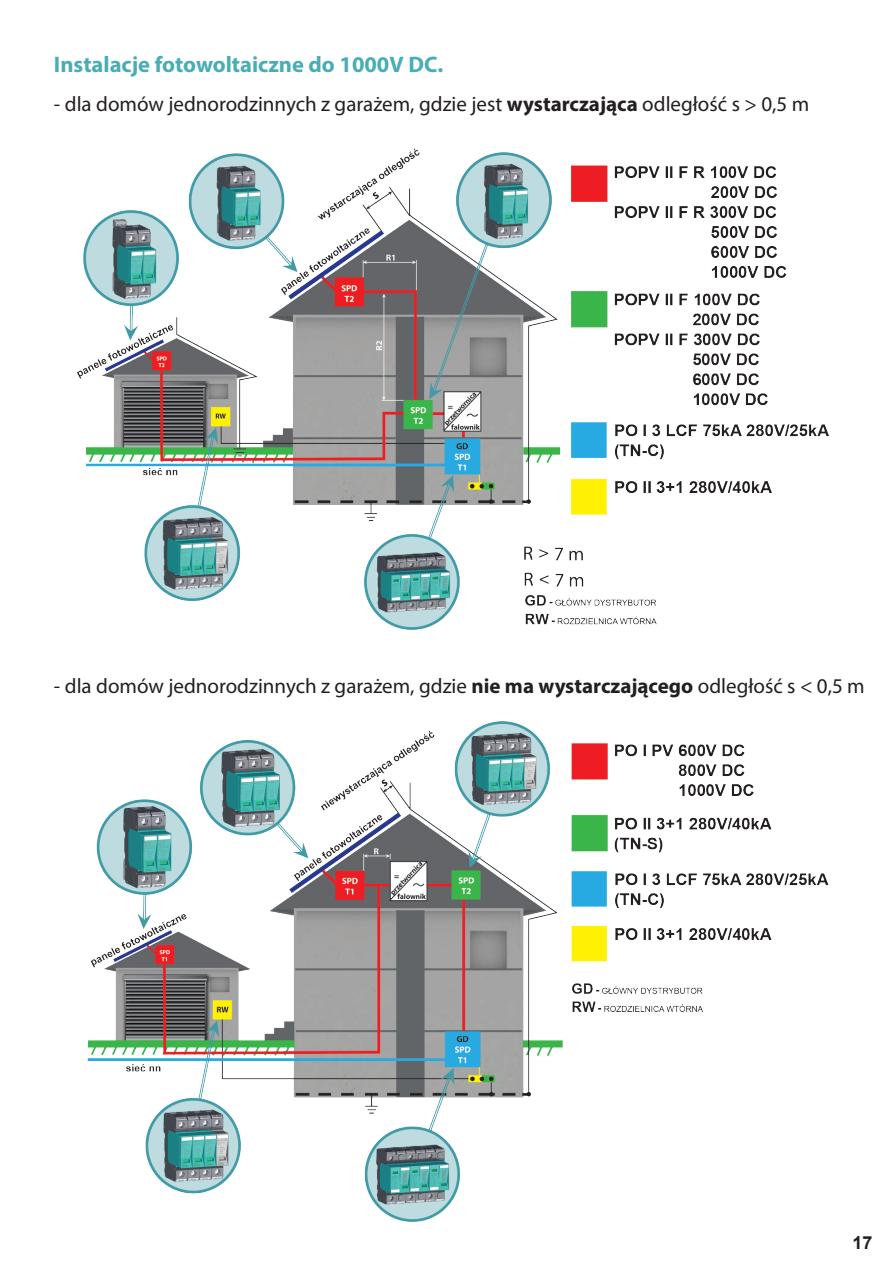
<style>
.page{position:relative;width:893px;height:1263px;background:#fff}
.page>*{position:absolute;margin:0;border:0;box-sizing:border-box;transform-origin:0 0}
.t1{font:700 22.5px "Myriad Pro";color:#49adb6}
.t2{font:21px "Myriad Pro";color:#231f20}
.t3{font:700 18px "Arial";color:#231f20}
.s1{font-weight:700}
</style>
<div class="page">
<img style="left:77px;top:148px;width:752px;height:482px">
<img style="left:87px;top:721px;width:742px;height:501px">
<p class="t1" style="left:54px;top:50px;width:391px">Instalacje fotowoltaiczne do 1000V DC.</p>
<p class="t2" style="left:54px;top:91px;width:757px">- dla domów jednorodzinnych z garażem, gdzie jest <span class="s1">wystarczająca</span> odległość s &gt; 0,5 m</p>
<p class="t2" style="left:54px;top:673px;width:812px">- dla domów jednorodzinnych z garażem, gdzie <span class="s1">nie ma wystarczającego</span> odległość s &lt; 0,5 m</p>
<p class="t3" style="left:852px;top:1230px;width:22px">17</p>
</div>
